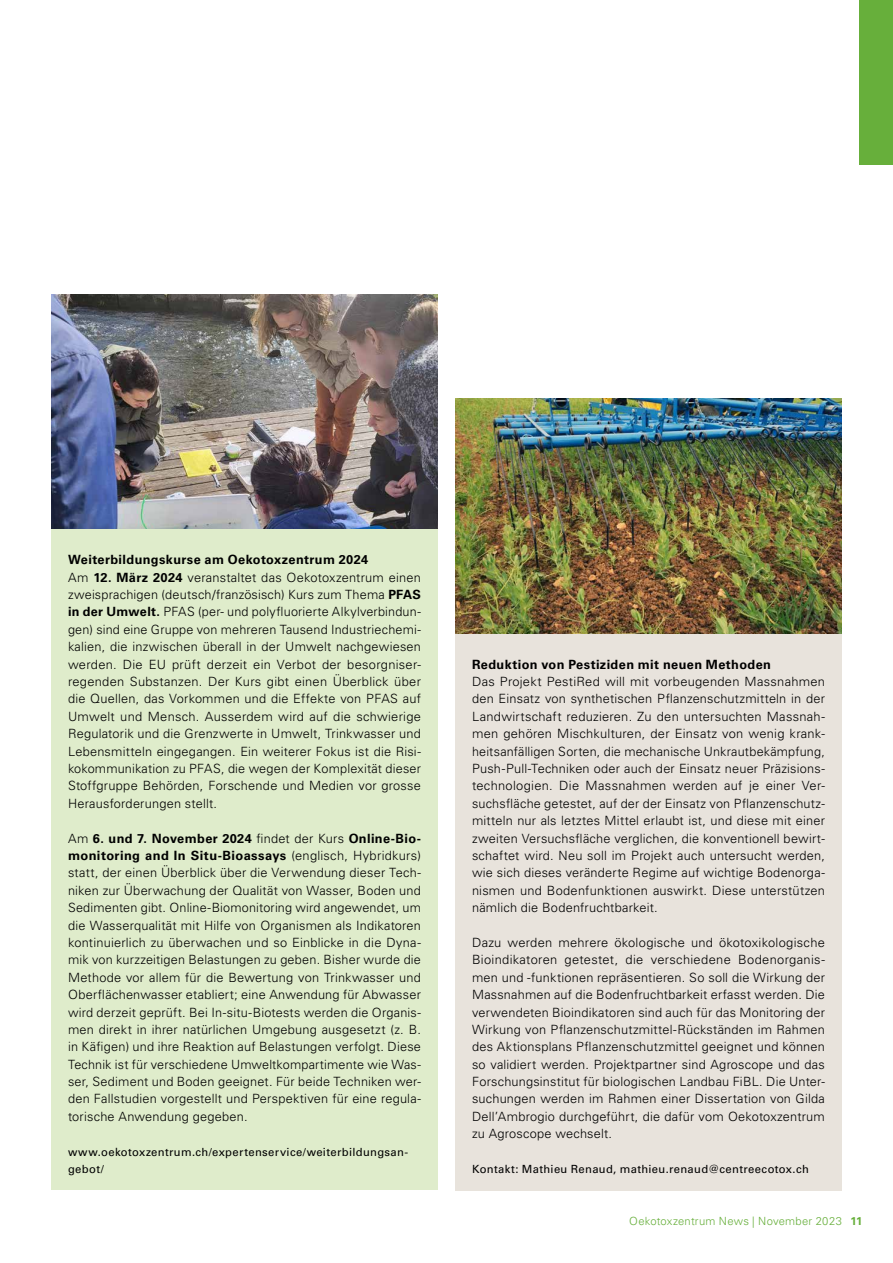
<style>
.page{position:relative;width:893px;height:1263px;background:#fff}
.page>*{position:absolute;margin:0;border:0;box-sizing:border-box;transform-origin:0 0}
.t1{font:300 12.75px/17.4px "Univers LT Std";letter-spacing:.015em;color:#000;text-align:justify}
.t2{font:700 12.75px "Univers LT Std";letter-spacing:.03em;color:#000}
.t3{font:11.25px/17.4px "Univers LT Std";letter-spacing:.03em;color:#000}
.t4{font:300 11.25px "Univers LT Std";letter-spacing:.02em;color:#67af3b}
.s1{font-weight:700}
</style>
<div class="page">
<div style="left:859px;top:0;width:34px;height:164px;background:#67af3b"></div>
<img style="left:455px;top:398px;width:387px;height:236px">
<img style="left:51px;top:294px;width:387px;height:235px">
<div style="left:455px;top:634px;width:387px;height:556px;background:#e8e3dc"></div>
<div style="left:51px;top:529px;width:387px;height:661px;background:#dfeccb"></div>
<p class="t1" style="left:68px;top:551px;width:354px;text-align:left"><span class="s1">Weiterbildungskurse am Oekotoxzentrum 2024<br></span>Am <span class="s1">12. März 2024</span> veranstaltet das Oekotoxzentrum einen zweisprachigen (deutsch/französisch) Kurs zum Thema <span class="s1">PFAS in der Umwelt.</span> PFAS (per- und polyfluorierte Alkylverbindun&shy;gen) sind eine Gruppe von mehreren Tausend Industriechemi&shy;kalien, die inzwischen überall in der Umwelt nachgewiesen werden. Die EU prüft derzeit ein Verbot der besorgniser&shy;regenden Substanzen. Der Kurs gibt einen Überblick über die Quellen, das Vorkommen und die Effekte von PFAS auf Umwelt und Mensch. Ausserdem wird auf die schwierige Regulatorik und die Grenzwerte in Umwelt, Trinkwasser und Lebensmitteln eingegangen. Ein weiterer Fokus ist die Risi&shy;kokommunikation zu PFAS, die wegen der Komplexität dieser Stoffgruppe Behörden, Forschende und Medien vor grosse Herausforderungen stellt.</p>
<p class="t1" style="left:68px;top:829px;width:354px">Am <span class="s1">6. und 7. November 2024</span> findet der Kurs <span class="s1">Online-Bio&shy;monitoring and In Situ-Bioassays</span> (englisch, Hybridkurs) statt, der einen Überblick über die Verwendung dieser Tech&shy;niken zur Überwachung der Qualität von Wasser, Boden und Sedimenten gibt. Online-Biomonitoring wird angewendet, um die Wasserqualität mit Hilfe von Organismen als Indikatoren kontinuierlich zu überwachen und so Einblicke in die Dyna&shy;mik von kurzzeitigen Belastungen zu geben. Bisher wurde die Methode vor allem für die Bewertung von Trinkwasser und Oberflächenwasser etabliert; eine Anwendung für Abwasser wird derzeit geprüft. Bei In-situ-Biotests werden die Organis&shy;men direkt in ihrer natürlichen Umgebung ausgesetzt (z. B. in Käfigen) und ihre Reaktion auf Belastungen verfolgt. Diese Technik ist für verschiedene Umweltkompartimente wie Was&shy;ser, Sediment und Boden geeignet. Für beide Techniken wer&shy;den Fallstudien vorgestellt und Perspektiven für eine regula&shy;torische Anwendung gegeben.</p>
<p class="t3" style="left:68px;top:1143px;width:342px">www.oekotoxzentrum.ch/expertenservice/weiterbildungsan&shy;gebot/</p>
<p class="t2" style="left:472px;top:657px;width:301px">Reduktion von Pestiziden mit neuen Methoden</p>
<p class="t1" style="left:472px;top:673px;width:354px">Das Projekt PestiRed will mit vorbeugenden Massnahmen den Einsatz von synthetischen Pflanzenschutzmitteln in der Landwirtschaft reduzieren. Zu den untersuchten Massnah&shy;men gehören Mischkulturen, der Einsatz von wenig krank&shy;heitsanfälligen Sorten, die mechanische Unkrautbekämpfung, Push-Pull-Techniken oder auch der Einsatz neuer Präzisions&shy;technologien. Die Massnahmen werden auf je einer Ver&shy;suchsfläche getestet, auf der der Einsatz von Pflanzenschutz&shy;mitteln nur als letztes Mittel erlaubt ist, und diese mit einer zweiten Versuchsfläche verglichen, die konventionell bewirt&shy;schaftet wird. Neu soll im Projekt auch untersucht werden, wie sich dieses veränderte Regime auf wichtige Bodenorga&shy;nismen und Bodenfunktionen auswirkt. Diese unterstützen nämlich die Bodenfruchtbarkeit.</p>
<p class="t1" style="left:472px;top:934px;width:354px">Dazu werden mehrere ökologische und ökotoxikologische Bioindikatoren getestet, die verschiedene Bodenorganis&shy;men und -funktionen repräsentieren. So soll die Wirkung der Massnahmen auf die Bodenfruchtbarkeit erfasst werden. Die verwendeten Bioindikatoren sind auch für das Monitoring der Wirkung von Pflanzenschutzmittel-Rückständen im Rahmen des Aktionsplans Pflanzenschutzmittel geeignet und können so validiert werden. Projektpartner sind Agroscope und das Forschungsinstitut für biologischen Landbau FiBL. Die Unter&shy;suchungen werden im Rahmen einer Dissertation von Gilda Dell’Ambrogio durchgeführt, die dafür vom Oekotoxzentrum zu Agroscope wechselt.</p>
<p class="t3" style="left:472px;top:1160px;width:338px">Kontakt: Mathieu Renaud, mathieu.renaud@centreecotox.ch</p>
<p class="t4" style="left:629px;top:1214px;width:235px">Oekotoxzentrum News | November 2023 <span class="s1">11</span></p>
</div>
